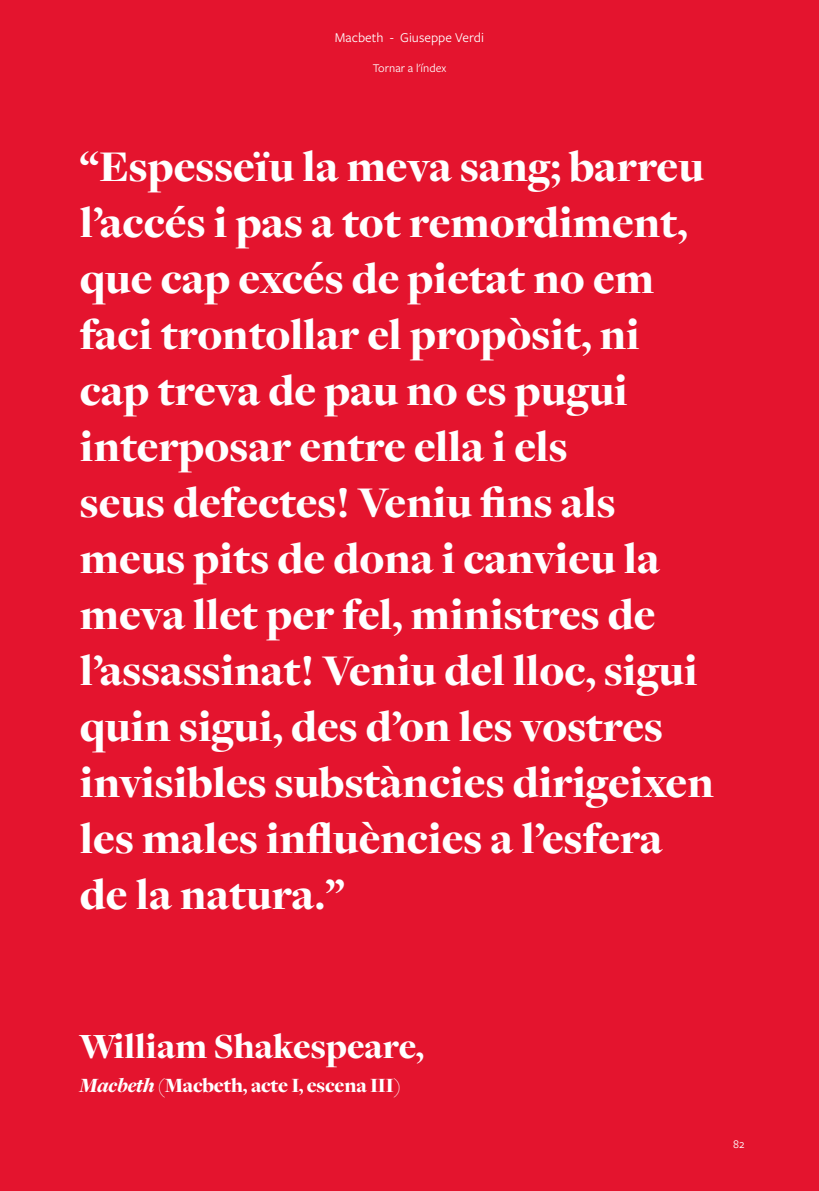
<style>
.page{position:relative;width:819px;height:1191px;background:#e4142e}
.page>*{position:absolute;margin:0;border:0;box-sizing:border-box;transform-origin:0 0}
.t1{font:900 45.5px/56px "Freight Disp Pro";color:#fff}
.t2{font:900 36.75px "Freight Disp Pro";color:#fff}
.t3{font:900 21px "Freight Disp Pro";letter-spacing:-.01em;color:#fff}
.t4{font:14px "Freight Sans Pro";color:#fff}
.t5{font:12.25px "Freight Sans Pro";color:#fff}
.s1{font-style:italic}
</style>
<div class="page">
<p class="t4" style="left:335px;top:28px;width:151px">Macbeth - Giuseppe Verdi</p>
<p class="t5" style="left:373px;top:60px;width:75px">Tornar a l'índex</p>
<p class="t1" style="left:80px;top:138px;width:635px">“Espesseïu la meva sang; barreu l’accés i pas a tot remordiment, que cap excés de pietat no em faci trontollar el propòsit, ni cap treva de pau no es pugui interposar entre ella i els<br>seus defectes! Veniu fins als meus pits de dona i canvieu la meva llet per fel, ministres de l’assassinat! Veniu del lloc, sigui quin sigui, des d’on les vostres invisibles substàncies dirigeixen les males influències a l’esfera de la natura.”</p>
<p class="t2" style="left:79px;top:1022px;width:346px">William Shakespeare,</p>
<p class="t3" style="left:79px;top:1071px;width:323px"><span class="s1">Macbeth</span> (Macbeth, acte I, escena III)</p>
<p class="t5" style="left:733px;top:1135px;width:13px">82</p>
</div>
